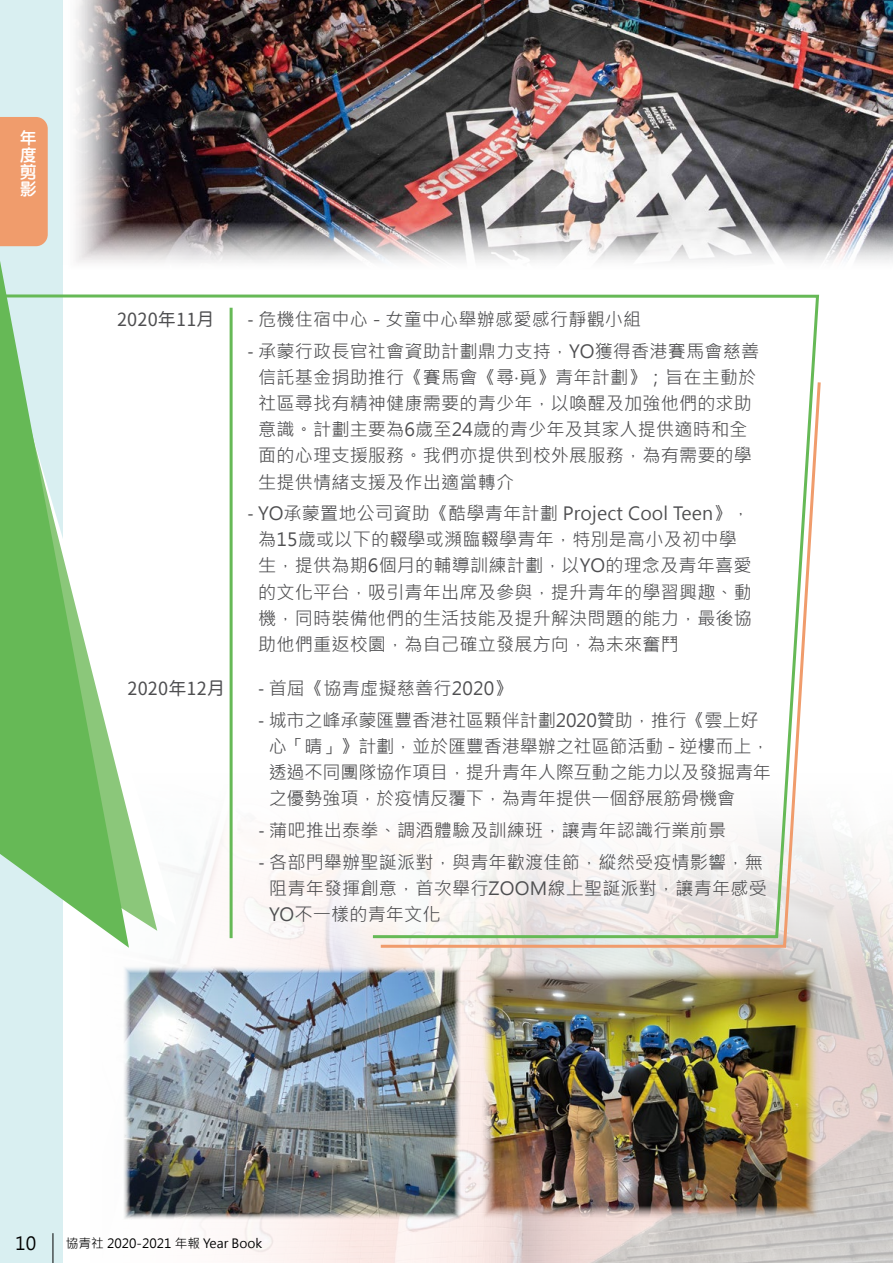
<style>
.page{position:relative;width:893px;height:1263px;background:#fff}
.page>*{position:absolute;margin:0;border:0;box-sizing:border-box;transform-origin:0 0}
.t1{font:18.15px/26.1px "Microsoft Jheng Hei";letter-spacing:.01em;color:#4e4e50}
.t2{font:18.15px "Microsoft Jheng Hei";letter-spacing:-.01em;color:#4e4e50}
.t3{font:18.15px "Gen Jyuu Gothic";letter-spacing:.01em;color:#4e4e50}
.t4{font:18.15px "Microsoft Jheng Hei";color:#000}
.t5{font:17.1px/17px "DF Yuan W8 WINP BF";color:#fff;text-align:justify}
.t6{font:12.75px "Microsoft Jheng Hei";color:#000}
.s1{font-family:"Gen Jyuu Gothic"}
</style>
<div class="page">
<img style="left:177px;top:835px;width:716px;height:428px">
<div style="left:0;top:0;width:63px;height:1263px;background:#d9eff1"></div>
<div style="left:0;top:117px;width:48px;height:87px;background:#f09c6c"></div>
<svg style="left:157px;top:294px;width:663px;height:646px"></svg>
<svg style="left:378px;top:379px;width:444px;height:570px"></svg>
<svg style="left:157px;top:294px;width:19px;height:631px"></svg>
<svg style="left:0;top:204px;width:157px;height:727px"></svg>
<svg style="left:0;top:211px;width:129px;height:737px"></svg>
<hr style="left:230px;top:308px;width:3px;height:630px;background:#66b956">
<img style="left:63px;top:0;width:830px;height:273px">
<img style="left:481px;top:966px;width:338px;height:253px">
<img style="left:124px;top:966px;width:337px;height:253px">
<hr style="left:53px;top:1233px;width:1px;height:30px;background:#000">
<p class="t5" style="left:20px;top:129px;width:19px">年度剪影</p>
<p class="t3" style="left:117px;top:307px;width:99px">2020年11月</p>
<p class="t3" style="left:128px;top:675px;width:99px">2020年12月</p>
<p class="t1" style="left:248px;top:307px;width:395px"><span class="s1">-</span> 危機住宿中心 - 女童中心舉辦感愛感行靜觀小組</p>
<p class="t1" style="left:248px;top:339px;width:513px"><span class="s1">-</span> 承蒙行政長官社會資助計劃鼎力支持，YO獲得香港賽馬會慈善</p>
<p class="t1" style="left:258px;top:365px;width:500px">信託基金捐助推行《賽馬會《尋‧覓》青年計劃》；旨在主動於社區尋找有精神健康需要的青少年，以喚醒及加強他們的求助意識。計劃主要為6歲至24歲的青少年及其家人提供適時和全面的心理支援服務。我們亦提供到校外展服務，為有需要的學生提供情緒支援及作出適當轉介</p>
<p class="t1" style="left:248px;top:501px;width:504px"><span class="s1">-</span> YO承蒙置地公司資助《酷學青年計劃 Project Cool Teen》，</p>
<p class="t1" style="left:258px;top:527px;width:495px">為15歲或以下的輟學或瀕臨輟學青年，特別是高小及初中學生，提供為期6個月的輔導訓練計劃，以YO的理念及青年喜愛的文化平台，吸引青年出席及參與，提升青年的學習興趣、動機，同時裝備他們的生活技能及提升解決問題的能力，最後協助他們重返校園，為自己確立發展方向，為未來奮鬥</p>
<p class="t1" style="left:258px;top:675px;width:256px"><span class="s1">-</span> 首屆《協青虛擬慈善行2020》</p>
<p class="t2" style="left:258px;top:709px;width:502px"><span class="s1">-</span> 城市之峰承蒙匯豐香港社區顆伴計劃2020贊助，推行《雲上好</p>
<p class="t1" style="left:269px;top:733px;width:504px;text-align:justify">心「晴」》計劃，並於匯豐香港舉辦之社區節活動 - 逆樓而上，透過不同團隊協作項目，提升青年人際互動之能力以及發掘青年之優勢強項，於疫情反覆下，為青年提供一個舒展筋骨機會</p>
<p class="t1" style="left:258px;top:817px;width:469px"><span class="s1">-</span> 蒲吧推出泰拳、調酒體驗及訓練班，讓青年認識行業前景</p>
<p class="t1" style="left:258px;top:849px;width:506px"><span class="s1">-</span> 各部門舉辦聖誕派對，與青年歡渡佳節，縱然受疫情影響，無</p>
<p class="t1" style="left:269px;top:875px;width:499px">阻青年發揮創意，首次舉行ZOOM線上聖誕派對，讓青年感受<br>YO不一樣的青年文化</p>
<p class="t4" style="left:15px;top:1232px;width:22px">10</p>
<p class="t6" style="left:66px;top:1235px;width:198px">協青社 2020-2021 年報 Year Book</p>
</div>
